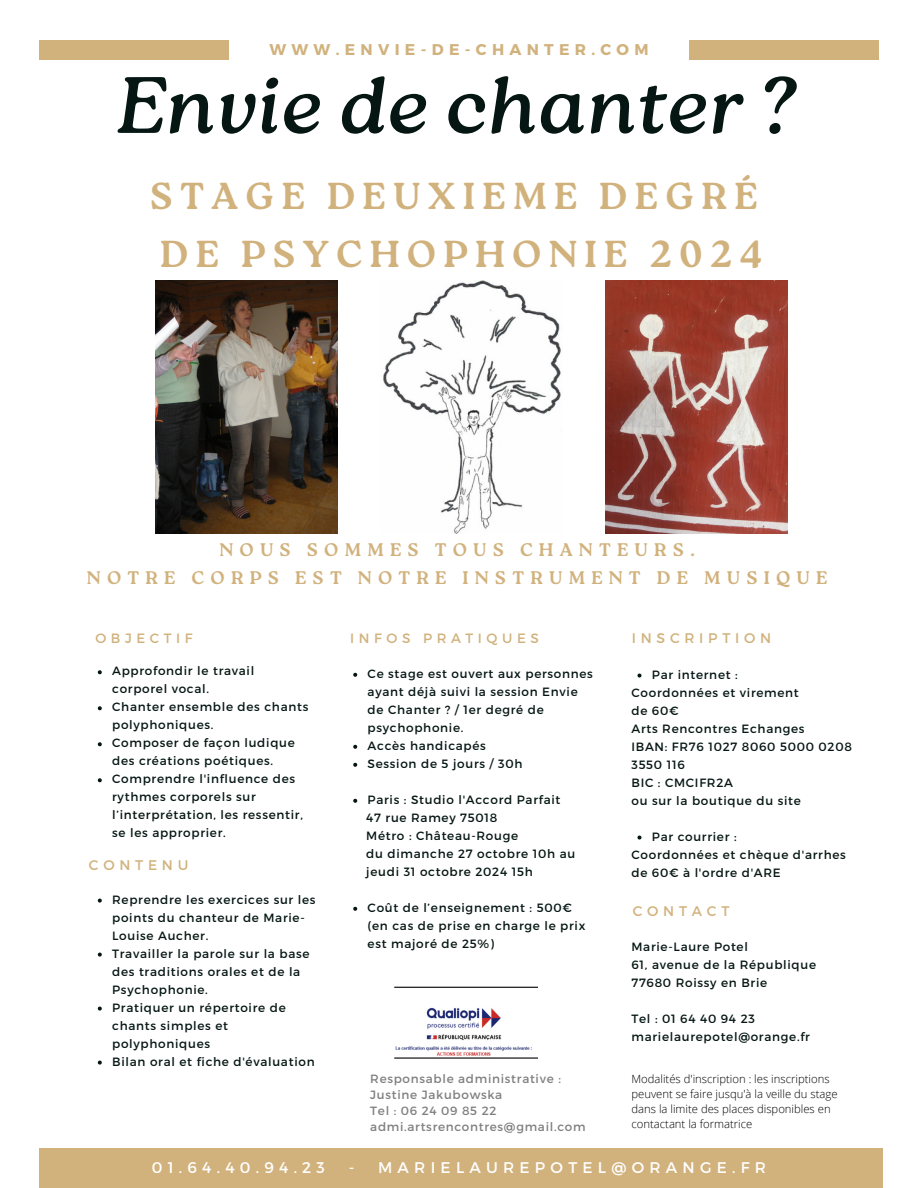
<style>
.page{position:relative;width:918px;height:1188px;background:#fff}
.page>*{position:absolute;margin:0;border:0;box-sizing:border-box;transform-origin:0 0}
.t1{font:italic 79.65px "Roca One";color:#051613}
.t2{font:700 37.5px "Roca One";letter-spacing:.19em;color:#d1b27d}
.t3{font:700 18.3px "Roca One";letter-spacing:.34em;color:#d1b27d}
.t4{font:700 15.6px "Montserrat";letter-spacing:.34em;color:#d1b27d}
.t5{font:15.45px "Montserrat";letter-spacing:.34em;color:#fff}
.t6{font:13.95px "Montserrat";letter-spacing:.34em;color:#d1b27d}
.t7{font:13.5px "Montserrat";letter-spacing:.34em;color:#d1b27d}
.t8{font:12px/18px "Montserrat";letter-spacing:.06em;color:#051613}
.t9{font:12px "Montserrat";letter-spacing:.06em;color:#7f7f7f}
.t10{font:300 11.25px/15px "Open Sans";color:#000}
</style>
<div class="page">
<div style="left:39px;top:41px;width:190px;height:19px;background:#d1b27d"></div>
<div style="left:689px;top:41px;width:190px;height:19px;background:#d1b27d"></div>
<img style="left:383px;top:281px;width:178px;height:253px">
<img style="left:606px;top:281px;width:181px;height:253px">
<img style="left:156px;top:281px;width:181px;height:253px">
<div style="left:39px;top:1148px;width:844px;height:40px;background:#d1b27d"></div>
<img style="left:395px;top:1007px;width:137px;height:49px">
<svg style="left:98px;top:670px;width:4px;height:4px"></svg>
<svg style="left:98px;top:706px;width:4px;height:4px"></svg>
<svg style="left:98px;top:742px;width:4px;height:4px"></svg>
<svg style="left:98px;top:778px;width:4px;height:4px"></svg>
<svg style="left:353px;top:673px;width:4px;height:4px"></svg>
<svg style="left:353px;top:745px;width:4px;height:4px"></svg>
<svg style="left:353px;top:763px;width:4px;height:4px"></svg>
<svg style="left:353px;top:799px;width:4px;height:4px"></svg>
<svg style="left:353px;top:907px;width:4px;height:4px"></svg>
<svg style="left:637px;top:674px;width:4px;height:4px"></svg>
<svg style="left:637px;top:836px;width:4px;height:4px"></svg>
<svg style="left:98px;top:899px;width:4px;height:4px"></svg>
<svg style="left:98px;top:953px;width:4px;height:4px"></svg>
<svg style="left:98px;top:1007px;width:4px;height:4px"></svg>
<svg style="left:98px;top:1061px;width:4px;height:4px"></svg>
<hr style="left:394px;top:987px;width:144px;height:1px;background:#000">
<hr style="left:394px;top:1057px;width:144px;height:2px;background:#000">
<p class="t4" style="left:269px;top:39px;width:381px">WWW.ENVIE-DE-CHANTER.COM</p>
<p class="t1" style="left:116px;top:59px;width:681px">Envie de chanter ?</p>
<p class="t2" style="left:150px;top:174px;width:609px">STAGE DEUXIEME DEGRÉ</p>
<p class="t2" style="left:160px;top:232px;width:604px">DE PSYCHOPHONIE 2024</p>
<p class="t3" style="left:219px;top:539px;width:477px">NOUS SOMMES TOUS CHANTEURS.</p>
<p class="t3" style="left:87px;top:567px;width:742px">NOTRE CORPS EST NOTRE INSTRUMENT DE MUSIQUE</p>
<p class="t7" style="left:95px;top:629px;width:99px">OBJECTIF</p>
<p class="t7" style="left:350px;top:629px;width:190px">INFOS PRATIQUES</p>
<p class="t6" style="left:632px;top:629px;width:141px">INSCRIPTION</p>
<p class="t8" style="left:112px;top:661px;width:144px">Approfondir le travail corporel vocal.</p>
<p class="t8" style="left:112px;top:697px;width:198px">Chanter ensemble des chants polyphoniques.</p>
<p class="t8" style="left:112px;top:733px;width:184px">Composer de façon ludique des créations poétiques.</p>
<p class="t8" style="left:112px;top:769px;width:192px">Comprendre l'influence des rythmes corporels sur l’interprétation, les ressentir, se les approprier.</p>
<p class="t6" style="left:89px;top:856px;width:101px">CONTENU</p>
<p class="t8" style="left:112px;top:890px;width:205px">Reprendre les exercices sur les points du chanteur de Marie-<br>Louise Aucher.</p>
<p class="t8" style="left:112px;top:944px;width:199px">Travailler la parole sur la base des traditions orales et de la<br>Psychophonie.</p>
<p class="t8" style="left:112px;top:998px;width:175px">Pratiquer un répertoire de chants simples et polyphoniques</p>
<p class="t8" style="left:112px;top:1052px;width:204px">Bilan oral et fiche d'évaluation</p>
<p class="t8" style="left:368px;top:664px;width:227px">Ce stage est ouvert aux personnes ayant déjà suivi la session Envie de Chanter ? / 1er degré de psychophonie.</p>
<p class="t8" style="left:368px;top:736px;width:120px">Accès handicapés</p>
<p class="t8" style="left:368px;top:754px;width:156px">Session de 5 jours / 30h</p>
<p class="t8" style="left:368px;top:790px;width:194px">Paris : Studio l'Accord Parfait</p>
<p class="t8" style="left:366px;top:808px;width:133px">47 rue Ramey 75018</p>
<p class="t8" style="left:366px;top:826px;width:153px">Métro : Château-Rouge</p>
<p class="t8" style="left:366px;top:844px;width:210px">du dimanche 27 octobre 10h au</p>
<p class="t8" style="left:366px;top:862px;width:168px">jeudi 31 octobre 2024 15h</p>
<p class="t8" style="left:368px;top:898px;width:219px">Coût de l’enseignement : 500€ (en cas de prise en charge le prix est majoré de 25%)</p>
<p class="t9" style="left:370px;top:1071px;width:192px">Responsable administrative :</p>
<p class="t9" style="left:370px;top:1087px;width:133px">Justine Jakubowska</p>
<p class="t9" style="left:370px;top:1103px;width:128px">Tel : 06 24 09 85 22</p>
<p class="t9" style="left:370px;top:1119px;width:217px">admi.artsrencontres@gmail.com</p>
<p class="t8" style="left:652px;top:665px;width:87px">Par internet :</p>
<p class="t8" style="left:631px;top:683px;width:169px">Coordonnées et virement</p>
<p class="t8" style="left:631px;top:701px;width:49px">de 60€</p>
<p class="t8" style="left:631px;top:719px;width:175px">Arts Rencontres Echanges</p>
<p class="t8" style="left:631px;top:737px;width:222px">IBAN: FR76 1027 8060 5000 0208<br>3550 116</p>
<p class="t8" style="left:631px;top:773px;width:103px">BIC : CMCIFR2A</p>
<p class="t8" style="left:631px;top:791px;width:171px">ou sur la boutique du site</p>
<p class="t8" style="left:652px;top:827px;width:86px">Par courrier :</p>
<p class="t8" style="left:631px;top:845px;width:216px">Coordonnées et chèque d'arrhes de 60€ à l'ordre d'ARE</p>
<p class="t6" style="left:633px;top:902px;width:98px">CONTACT</p>
<p class="t8" style="left:631px;top:937px;width:118px">Marie-Laure Potel</p>
<p class="t8" style="left:631px;top:955px;width:186px">61, avenue de la République</p>
<p class="t8" style="left:631px;top:973px;width:137px">77680 Roissy en Brie</p>
<p class="t8" style="left:631px;top:1009px;width:125px">Tel : 01 64 40 94 23</p>
<p class="t8" style="left:631px;top:1027px;width:180px">marielaurepotel@orange.fr</p>
<p class="t10" style="left:631px;top:1071px;width:208px">Modalités d'inscription : les inscriptions peuvent se faire jusqu'à la veille du stage dans la limite des places disponibles en contactant la formatrice</p>
<p class="t5" style="left:152px;top:1157px;width:175px">01.64.40.94.23</p>
<p class="t5" style="left:349px;top:1157px;width:419px">- MARIELAUREPOTEL@ORANGE.FR</p>
</div>
